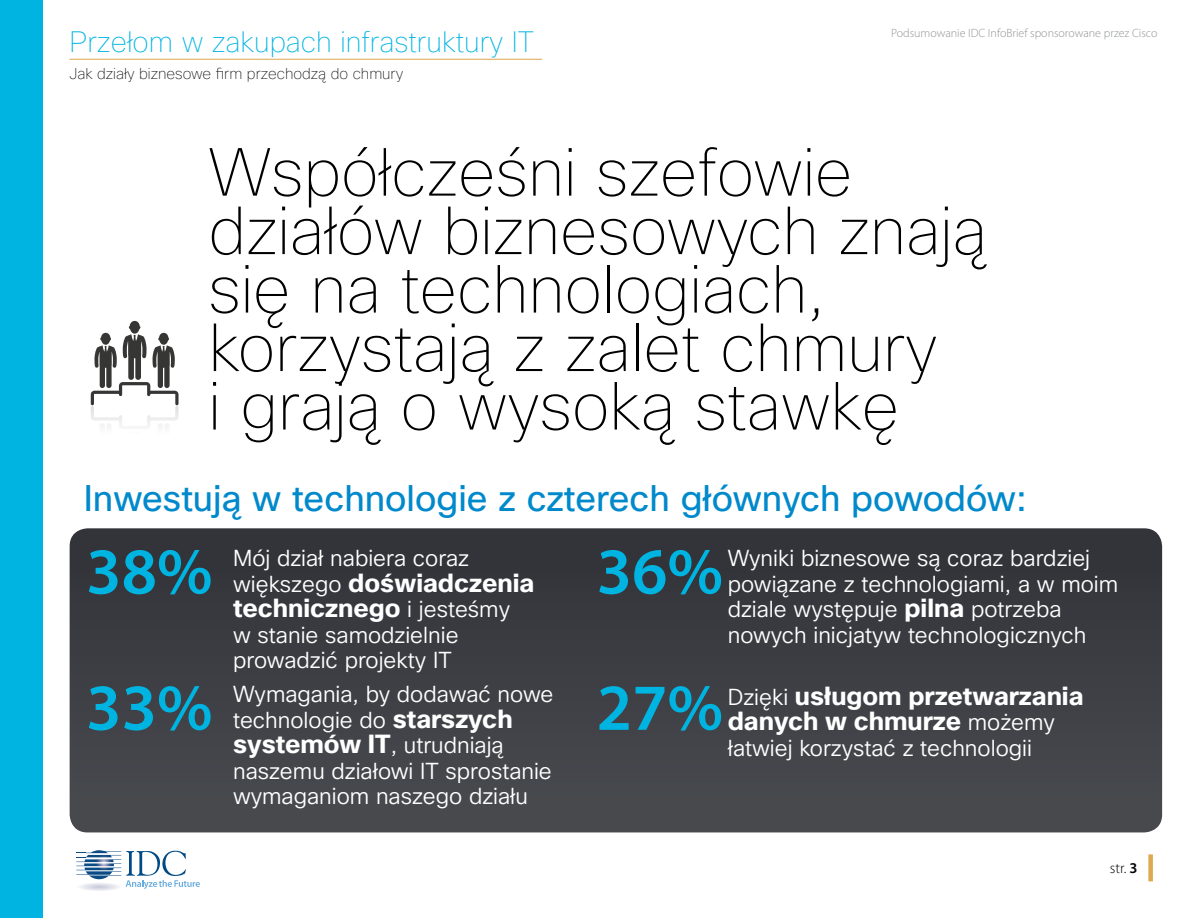
<style>
.page{position:relative;width:1188px;height:918px;background:#fff}
.page>*{position:absolute;margin:0;border:0;box-sizing:border-box;transform-origin:0 0}
.t1{font:600 66.15px "Myriad Pro";color:#00b4e2}
.t2{font:100 66px/58.5px "Cisco Sans";color:#000}
.t3{font:36px "Cisco Sans";color:#0089cb}
.t4{font:100 28.65px "Cisco Sans";color:#00b4e2}
.t5{font:700 25.5px/25.5px "Cisco Sans";color:#fff}
.t6{font:300 22.5px/25.5px "Cisco Sans";color:#fff}
.t7{font:100 15.3px "Cisco Sans";color:#000}
.t8{font:300 15px "Myriad Pro";color:#000}
.t9{font:300 12px "Myriad Pro";color:#919396}
.s1{font-weight:300;font-size:22.5px}
.s2{font-weight:700;font-size:25.5px}
.s3{font-weight:600}
</style>
<div class="page">
<svg style="left:76px;top:851px;width:124px;height:40px"></svg>
<div style="left:1148px;top:854px;width:5px;height:27px;background:#dda84e"></div>
<div style="left:0;top:0;width:44px;height:918px;background:#00b4e2"></div>
<hr style="left:69px;top:59px;width:473px;height:1px;background:#dda84e">
<svg style="left:91px;top:321px;width:88px;height:105px"></svg>
<svg style="left:70px;top:528px;width:1092px;height:304px;background:#3d3f44"></svg>
<p class="t4" style="left:69px;top:23px;width:466px">Przełom w zakupach infrastruktury IT</p>
<p class="t7" style="left:69px;top:63px;width:335px">Jak działy biznesowe firm przechodzą do chmury</p>
<p class="t9" style="left:891px;top:26px;width:268px">Podsumowanie IDC InfoBrief sponsorowane przez Cisco</p>
<h2 class="t2" style="left:208px;top:145px;width:780px">Współcześni szefowie działów biznesowych znają się na technologiach, korzystają z zalet chmury<br>i grają o wysoką stawkę</h2>
<h3 class="t3" style="left:84px;top:476px;width:945px">Inwestują w technologie z czterech głównych powodów:</h3>
<p class="t6" style="left:233px;top:546px;width:238px">Mój dział nabiera coraz</p>
<p class="t5" style="left:233px;top:571px;width:303px"><span class="s1">większego</span> doświadczenia technicznego <span class="s1">i jesteśmy</span></p>
<p class="t6" style="left:233px;top:623px;width:227px">w stanie samodzielnie prowadzić projekty IT</p>
<h1 class="t1" style="left:86px;top:529px;width:128px">38%</h1>
<h1 class="t1" style="left:597px;top:529px;width:128px">36%</h1>
<p class="t6" style="left:728px;top:546px;width:392px">Wyniki biznesowe są coraz bardziej powiązane z technologiami, a w moim dziale występuje <span class="s2">pilna</span> potrzeba nowych inicjatyw technologicznych</p>
<p class="t6" style="left:233px;top:683px;width:322px">Wymagania, by dodawać nowe technologie do <span class="s2">starszych systemów IT</span>, utrudniają naszemu działowi IT sprostanie wymaganiom naszego działu</p>
<p class="t5" style="left:728px;top:684px;width:357px"><span class="s1">Dzięki</span> usługom przetwarzania danych w chmurze <span class="s1">możemy</span></p>
<h1 class="t1" style="left:86px;top:666px;width:128px">33%</h1>
<h1 class="t1" style="left:597px;top:666px;width:128px">27%</h1>
<p class="t6" style="left:728px;top:736px;width:306px">łatwiej korzystać z technologii</p>
<p class="t8" style="left:1110px;top:859px;width:29px">str. <span class="s3">3</span></p>
</div>
